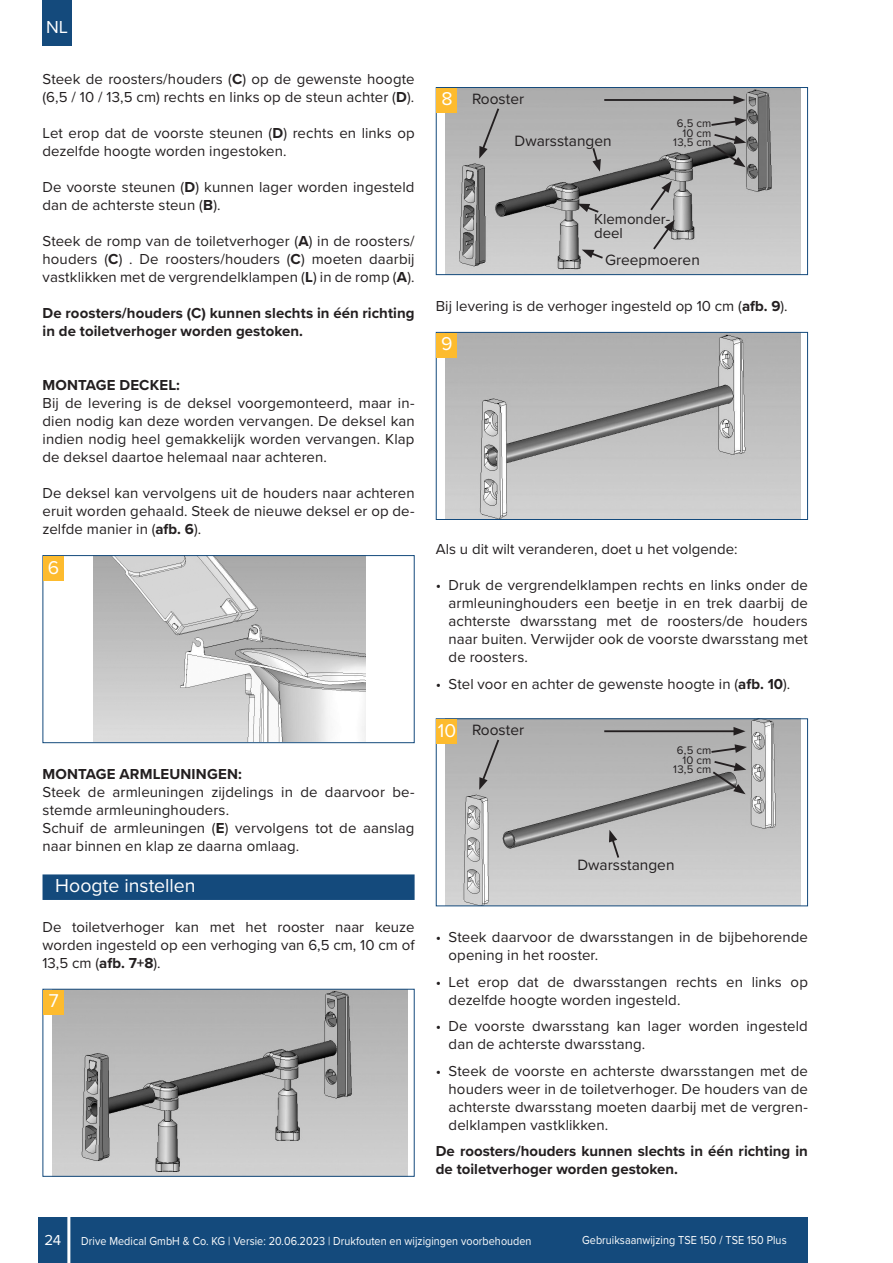
<style>
.page{position:relative;width:893px;height:1263px;background:#fff}
.page>*{position:absolute;margin:0;border:0;box-sizing:border-box;transform-origin:0 0}
.t1{font:19.5px "Proxima Nova";color:#fff}
.t2{font:19.2px "Proxima Nova";color:#fff}
.t3{font:18px "Proxima Nova";color:#fff}
.t4{font:15.45px "Proxima Nova";color:#231f20}
.t5{font:15px/18px "Proxima Nova";letter-spacing:.005em;color:#231f20}
.t6{font:700 15px/18px "Proxima Nova";color:#231f20}
.t7{font:15px "Proxima Nova";color:#fff}
.t8{font:12px "Proxima Nova";letter-spacing:.005em;color:#fff;scale:.9 1}
.t9{font:11.4px/9.6px "Proxima Nova";letter-spacing:.015em;color:#231f20;text-align:right}
.s1{font-weight:700}
</style>
<div class="page">
<div style="left:38px;top:1217px;width:770px;height:46px;background:#144a7c"></div>
<hr style="left:67px;top:1211px;width:3px;height:52px;background:#fff">
<div style="left:43px;top:0;width:29px;height:46px;background:#144a7c"></div>
<div style="left:43px;top:874px;width:372px;height:26px;background:#144a7c"></div>
<img style="left:94px;top:557px;width:271px;height:184px">
<div style="left:43px;top:555px;width:372px;height:188px;border:1px solid #144a7c"></div>
<div style="left:43px;top:556px;width:21px;height:25px;background:#fdbb2e"></div>
<img style="left:52px;top:991px;width:355px;height:184px">
<div style="left:43px;top:989px;width:372px;height:188px;border:1px solid #144a7c"></div>
<div style="left:43px;top:989px;width:21px;height:25px;background:#fdbb2e"></div>
<img style="left:445px;top:89px;width:355px;height:184px">
<div style="left:436px;top:87px;width:372px;height:188px;border:1px solid #144a7c"></div>
<div style="left:437px;top:88px;width:20px;height:25px;background:#fdbb2e"></div>
<svg style="left:709px;top:117px;width:38px;height:10px"></svg>
<svg style="left:479px;top:106px;width:22px;height:53px"></svg>
<hr style="left:604px;top:99px;width:133px;height:2px;background:#231f20">
<svg style="left:733px;top:96px;width:12px;height:8px"></svg>
<svg style="left:711px;top:133px;width:35px;height:34px"></svg>
<svg style="left:591px;top:146px;width:10px;height:26px"></svg>
<svg style="left:582px;top:250px;width:23px;height:10px"></svg>
<svg style="left:577px;top:204px;width:24px;height:10px"></svg>
<svg style="left:651px;top:220px;width:24px;height:31px"></svg>
<svg style="left:648px;top:181px;width:24px;height:31px"></svg>
<img style="left:445px;top:334px;width:355px;height:184px">
<div style="left:436px;top:332px;width:372px;height:188px;border:1px solid #144a7c"></div>
<div style="left:437px;top:333px;width:20px;height:25px;background:#fdbb2e"></div>
<img style="left:445px;top:720px;width:355px;height:184px">
<div style="left:436px;top:718px;width:372px;height:188px;border:1px solid #144a7c"></div>
<div style="left:437px;top:719px;width:20px;height:25px;background:#fdbb2e"></div>
<svg style="left:479px;top:738px;width:22px;height:52px"></svg>
<hr style="left:604px;top:730px;width:133px;height:2px;background:#231f20">
<svg style="left:733px;top:727px;width:12px;height:8px"></svg>
<svg style="left:709px;top:744px;width:38px;height:50px;background:#919090"></svg>
<svg style="left:609px;top:830px;width:12px;height:30px"></svg>
<p class="t3" style="left:46px;top:14px;width:23px">NL</p>
<p class="t5" style="left:43px;top:69px;width:374px">Steek de roosters/houders (<span class="s1">C</span>) op de gewenste hoogte (6,5 / 10 / 13,5 cm) rechts en links op de steun achter (<span class="s1">D</span>).</p>
<p class="t5" style="left:43px;top:123px;width:374px">Let erop dat de voorste steunen (<span class="s1">D</span>) rechts en links op dezelfde hoogte worden ingestoken.</p>
<p class="t5" style="left:43px;top:177px;width:374px">De voorste steunen (<span class="s1">D</span>) kunnen lager worden ingesteld dan de achterste steun (<span class="s1">B</span>).</p>
<p class="t5" style="left:43px;top:231px;width:374px;text-align:justify">Steek de romp van de toiletverhoger (<span class="s1">A</span>) in de roosters/ houders (<span class="s1">C</span>) . De roosters/houders (<span class="s1">C</span>) moeten daarbij vastklikken met de vergrendelklampen (<span class="s1">L</span>) in de romp (<span class="s1">A</span>).</p>
<p class="t6" style="left:43px;top:304px;width:374px">De roosters/houders (C) kunnen slechts in één richting in de toiletverhoger worden gestoken.</p>
<p class="t6" style="left:43px;top:376px;width:139px">MONTAGE DECKEL:</p>
<p class="t5" style="left:43px;top:393px;width:374px;text-align:justify">Bij de levering is de deksel voorgemonteerd, maar in&shy;dien nodig kan deze worden vervangen. De deksel kan indien nodig heel gemakkelijk worden vervangen. Klap de deksel daartoe helemaal naar achteren.</p>
<p class="t5" style="left:43px;top:483px;width:374px;text-align:justify">De deksel kan vervolgens uit de houders naar achteren eruit worden gehaald. Steek de nieuwe deksel er op de&shy;zelfde manier in (<span class="s1">afb. 6</span>).</p>
<p class="t2" style="left:48px;top:553px;width:13px">6</p>
<p class="t6" style="left:43px;top:765px;width:201px">MONTAGE ARMLEUNINGEN:</p>
<p class="t5" style="left:43px;top:782px;width:374px">Steek de armleuningen zijdelings in de daarvoor be&shy;stemde armleuninghouders.<br>Schuif de armleuningen (<span class="s1">E</span>) vervolgens tot de aanslag naar binnen en klap ze daarna omlaag.</p>
<h1 class="t1" style="left:55px;top:871px;width:142px">Hoogte instellen</h1>
<p class="t5" style="left:43px;top:917px;width:374px;text-align:justify">De toiletverhoger kan met het rooster naar keuze worden ingesteld op een verhoging van 6,5 cm, 10 cm of 13,5 cm (<span class="s1">afb. 7+8</span>).</p>
<p class="t2" style="left:49px;top:986px;width:11px">7</p>
<p class="t2" style="left:441px;top:85px;width:13px">8</p>
<p class="t4" style="left:472px;top:87px;width:54px">Rooster</p>
<p class="t4" style="left:514px;top:129px;width:99px">Dwarsstangen</p>
<p class="t9" style="left:673px;top:118px;width:40px">6,5 cm<br>10 cm<br>13,5 cm</p>
<p class="t5" style="left:594px;top:212px;width:78px;line-height:13.5px">Klemonder&shy;deel</p>
<p class="t4" style="left:605px;top:249px;width:96px">Greepmoeren</p>
<p class="t5" style="left:436px;top:296px;width:353px">Bij levering is de verhoger ingesteld op 10 cm (<span class="s1">afb. 9</span>).</p>
<p class="t2" style="left:441px;top:330px;width:13px">9</p>
<p class="t5" style="left:436px;top:540px;width:303px">Als u dit wilt veranderen, doet u het volgende:</p>
<p class="t5" style="left:449px;top:576px;width:361px;text-align:justify;text-indent:-13px">• Druk de vergrendelklampen rechts en links onder de armleuninghouders een beetje in en trek daarbij de achterste dwarsstang met de roosters/de houders naar buiten. Verwijder ook de voorste dwarsstang met de roosters.</p>
<p class="t5" style="left:436px;top:674px;width:356px">• Stel voor en achter de gewenste hoogte in (<span class="s1">afb. 10</span>).</p>
<p class="t2" style="left:438px;top:716px;width:20px">10</p>
<p class="t9" style="left:673px;top:745px;width:40px">6,5 cm<br>10 cm<br>13,5 cm</p>
<p class="t4" style="left:472px;top:718px;width:54px">Rooster</p>
<p class="t4" style="left:577px;top:854px;width:99px">Dwarsstangen</p>
<p class="t5" style="left:449px;top:927px;width:361px;text-indent:-13px">• Steek daarvoor de dwarsstangen in de bijbehorende opening in het rooster.</p>
<p class="t5" style="left:449px;top:972px;width:361px;text-indent:-13px">• Let erop dat de dwarsstangen rechts en links op dezelfde hoogte worden ingesteld.</p>
<p class="t5" style="left:449px;top:1017px;width:361px;text-indent:-13px">• De voorste dwarsstang kan lager worden ingesteld dan de achterste dwarsstang.</p>
<p class="t5" style="left:449px;top:1061px;width:361px;text-align:justify;text-indent:-13px">• Steek de voorste en achterste dwarsstangen met de houders weer in de toiletverhoger. De houders van de achterste dwarsstang moeten daarbij met de vergren&shy;delklampen vastklikken.</p>
<p class="t6" style="left:436px;top:1142px;width:374px">De roosters/houders kunnen slechts in één richting in de toiletverhoger worden gestoken.</p>
<p class="t7" style="left:44px;top:1229px;width:18px">24</p>
<p class="t8" style="left:81px;top:1232px;width:502px">Drive Medical GmbH &amp; Co. KG | Versie: 20.06.2023 | Drukfouten en wijzigingen voorbehouden</p>
<p class="t8" style="left:582px;top:1231px;width:229px">Gebruiksaanwijzing TSE 150 / TSE 150 Plus</p>
</div>
